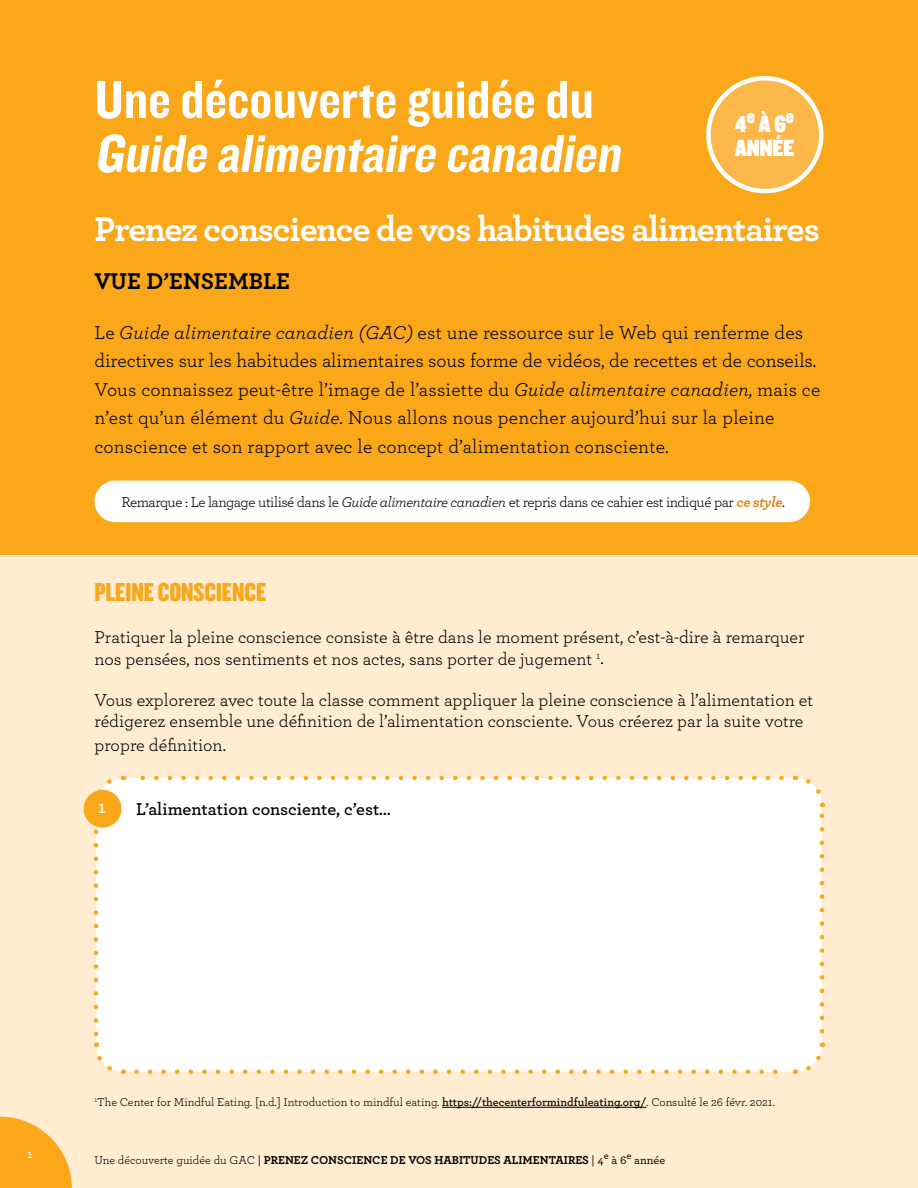
<style>
.page{position:relative;width:918px;height:1188px;background:#fff}
.page>*{position:absolute;margin:0;border:0;box-sizing:border-box;transform-origin:0 0}
.t1{font:italic 55.5px "Knockout HTF50 Welterweight";color:#fff}
.t2{font:55.5px "Knockout HTF50 Welterweight";color:#fff}
.t3{font:700 36px "Archer";letter-spacing:-.03em;color:#fff}
.t4{font:27px "Knockout HTF69 Full Liteweight";color:#faa81a}
.t5{font:24.3px/24px "Knockout HTF90 Ultmt Welterwt";color:#fff}
.t6{font:700 24px "Archer";color:#000}
.t7{font:19.5px/28.5px "Archer";color:#000}
.t8{font:18px/21px "Archer";color:#000}
.t9{font:600 18px "Archer";color:#000}
.t10{font:600 18px "Archer";color:#fff}
.t11{font:15px "Archer";letter-spacing:-.03em;color:#000}
.t12{font:12px "Archer";color:#000}
.t13{font:700 12px "Archer";color:#000}
.t14{font:600 12px "Archer";color:#fff}
.s1{font-style:italic}
.s2{font-weight:700;font-style:italic;color:#de871a}
.s3{font-weight:600}
.s4{font-weight:400}
.s5{font-weight:500}
</style>
<div class="page">
<div style="left:0;top:522px;width:918px;height:666px;background:#ffecd1"></div>
<div style="left:96px;top:778px;width:726px;height:294px;background:#fff;border-radius:27px"></div>
<svg style="left:136px;top:1069px;width:652px;height:5px"></svg>
<svg style="left:140px;top:776px;width:642px;height:4px"></svg>
<svg style="left:91px;top:779px;width:25px;height:16px"></svg>
<svg style="left:93px;top:825px;width:31px;height:249px"></svg>
<svg style="left:802px;top:1042px;width:24px;height:29px"></svg>
<svg style="left:795px;top:775px;width:30px;height:256px"></svg>
<div style="left:84px;top:790px;width:38px;height:38px;background:#faa81a;border-radius:50%"></div>
<div style="left:0;top:0;width:918px;height:554px;background:#faa81a"></div>
<div style="left:708px;top:78px;width:113px;height:113px;background:#fcb74a;border-radius:50%"></div>
<div style="left:706px;top:76px;width:118px;height:117px;border:4px solid #fff;border-radius:50%"></div>
<hr style="left:442px;top:1107px;width:204px;height:1px;background:#000">
<div style="left:95px;top:481px;width:715px;height:41px;background:#fff;border-radius:21px"></div>
<svg style="left:0;top:1117px;width:72px;height:71px"></svg>
<h1 class="t2" style="left:94px;top:71px;width:501px">Une découverte guidée du</h1>
<h1 class="t1" style="left:94px;top:125px;width:537px">Guide alimentaire canadien</h1>
<p class="t5" style="left:735px;top:112px;width:60px">4<sup>e</sup> À 6<sup>e<br></sup>ANNÉE</p>
<h2 class="t3" style="left:94px;top:201px;width:727px">Prenez conscience de vos habitudes alimentaires</h2>
<p class="t6" style="left:94px;top:262px;width:197px">VUE D’ENSEMBLE</p>
<p class="t7" style="left:94px;top:317px;width:727px">Le <span class="s1">Guide alimentaire canadien (GAC)</span> est une ressource sur le Web qui renferme des directives sur les habitudes alimentaires sous forme de vidéos, de recettes et de conseils.<br>Vous connaissez peut-être l’image de l’assiette du <span class="s1">Guide alimentaire canadien,</span> mais ce n’est qu’un élément du <span class="s1">Guide.</span> Nous allons nous pencher aujourd’hui sur la pleine conscience et son rapport avec le concept d’alimentation consciente.</p>
<p class="t11" style="left:121px;top:492px;width:665px">Remarque : Le langage utilisé dans le <span class="s1">Guide alimentaire canadien</span> et repris dans ce cahier est indiqué par <span class="s2">ce style</span>.</p>
<h3 class="t4" style="left:94px;top:579px;width:173px">PLEINE CONSCIENCE</h3>
<p class="t8" style="left:94px;top:626px;width:712px">Pratiquer la pleine conscience consiste à être dans le moment présent, c’est-à-dire à remarquer nos pensées, nos sentiments et nos actes, sans porter de jugement <sup>1</sup>.</p>
<p class="t8" style="left:95px;top:689px;width:720px">Vous explorerez avec toute la classe comment appliquer la pleine conscience à l’alimentation et rédigerez ensemble une définition de l’alimentation consciente. Vous créerez par la suite votre</p>
<p class="t8" style="left:95px;top:734px;width:133px">propre définition.</p>
<p class="t10" style="left:98px;top:793px;width:9px">1</p>
<p class="t9" style="left:136px;top:796px;width:256px">L’alimentation consciente, c’est…</p>
<p class="t14" style="left:28px;top:1145px;width:7px">1</p>
<p class="t12" style="left:94px;top:1094px;width:682px"><sup>1</sup>The Center for Mindful Eating. [n.d.] Introduction to mindful eating. <span class="s3">https://thecenterformindfuleating.org/</span>. Consulté le 26 févr. 2021.</p>
<p class="t13" style="left:94px;top:1150px;width:572px"><span class="s4">Une découverte guidée du GAC</span> <span class="s5">|</span> PRENEZ CONSCIENCE DE VOS HABITUDES ALIMENTAIRES <span class="s5">| 4</span><sup>e</sup> <span class="s5">à 6</span><sup>e</sup> <span class="s5">année</span></p>
</div>
